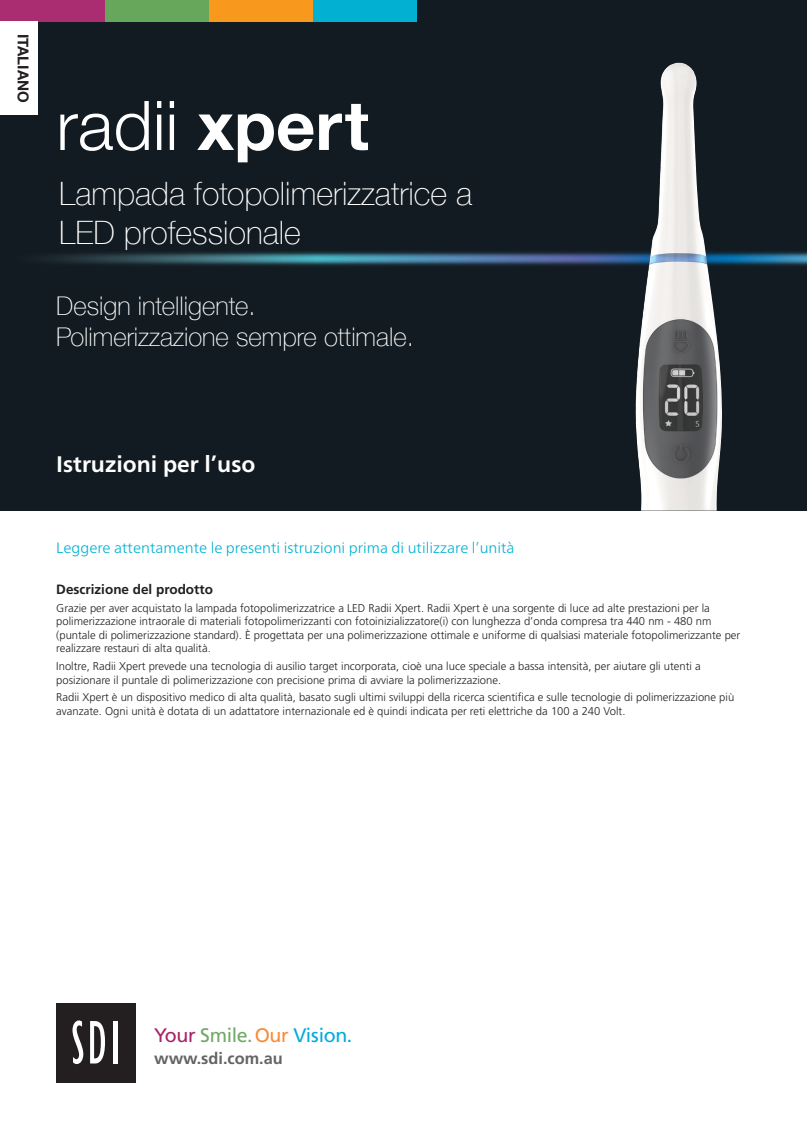
<style>
.page{position:relative;width:809px;height:1136px;background:#fff}
.page>*{position:absolute;margin:0;border:0;box-sizing:border-box;transform-origin:0 0}
.t1{font:300 68.55px "Helvetica Neue";color:#fff}
.t2{font:100 32.25px/38.7px "Helvetica Neue";color:#fff}
.t3{font:100 25.8px/30.9px "Helvetica Neue";color:#fff}
.t4{font:700 22.5px "Frutiger Neue LTW1 G";color:#fff}
.t5{font:19.5px "Frutiger";letter-spacing:-.02em;color:#00abdd}
.t6{font:700 16.35px "Frutiger";color:#636466}
.t7{font:300 15px "Frutiger Neue LTW1 G";color:#02b0d2}
.t8{font:700 15px "Helvetica Neue";color:#231f20}
.t9{font:700 13.5px "Frutiger";color:#231f20}
.t10{font:300 11.25px/13.5px "Frutiger";color:#231f20}
.s1{font-weight:700}
.s2{color:#a52365}
.s3{color:#70a965}
.s4{color:#f68c39}
</style>
<div class="page">
<div style="left:0;top:0;width:806px;height:511px;background:#121b21"></div>
<img style="left:43px;top:251px;width:763px;height:15px">
<div style="left:0;top:0;width:106px;height:22px;background:#ab2d71"></div>
<div style="left:106px;top:0;width:103px;height:22px;background:#66a75c"></div>
<div style="left:209px;top:0;width:103px;height:22px;background:#f8981d"></div>
<div style="left:312px;top:0;width:104px;height:22px;background:#02b0d2"></div>
<div style="left:56px;top:1003px;width:79px;height:79px;background:#231f20"></div>
<svg style="left:72px;top:1020px;width:11px;height:44px"></svg>
<svg style="left:90px;top:1021px;width:15px;height:42px"></svg>
<hr style="left:113px;top:1021px;width:4px;height:42px;background:#fff">
<img style="left:634px;top:63px;width:88px;height:448px">
<div style="left:0;top:22px;width:38px;height:93px;background:#fff"></div>
<p class="t8" style="left:35px;top:34px;width:70px;rotate:90deg">ITALIANO</p>
<p class="t1" style="left:56px;top:70px;width:314px">radii <span class="s1">xpert</span></p>
<p class="t2" style="left:59px;top:173px;width:414px">Lampada fotopolimerizzatrice a<br>LED professionale</p>
<p class="t3" style="left:56px;top:289px;width:359px">Design intelligente.<br>Polimerizzazione sempre ottimale.</p>
<p class="t4" style="left:56px;top:450px;width:200px">Istruzioni per l’uso</p>
<p class="t7" style="left:56px;top:538px;width:459px">Leggere attentamente le presenti istruzioni prima di utilizzare l’unità</p>
<p class="t9" style="left:56px;top:581px;width:158px">Descrizione del prodotto</p>
<p class="t10" style="left:56px;top:601px;width:685px">Grazie per aver acquistato la lampada fotopolimerizzatrice a LED Radii Xpert. Radii Xpert è una sorgente di luce ad alte prestazioni per la polimerizzazione intraorale di materiali fotopolimerizzanti con fotoinizializzatore(i) con lunghezza d’onda compresa tra 440 nm - 480 nm (puntale di polimerizzazione standard). È progettata per una polimerizzazione ottimale e uniforme di qualsiasi materiale fotopolimerizzante per realizzare restauri di alta qualità.</p>
<p class="t10" style="left:56px;top:659px;width:645px">Inoltre, Radii Xpert prevede una tecnologia di ausilio target incorporata, cioè una luce speciale a bassa intensità, per aiutare gli utenti a posizionare il puntale di polimerizzazione con precisione prima di avviare la polimerizzazione.</p>
<p class="t10" style="left:56px;top:691px;width:679px">Radii Xpert è un dispositivo medico di alta qualità, basato sugli ultimi sviluppi della ricerca scientifica e sulle tecnologie di polimerizzazione più avanzate. Ogni unità è dotata di un adattatore internazionale ed è quindi indicata per reti elettriche da 100 a 240 Volt.</p>
<p class="t5" style="left:154px;top:1024px;width:200px"><span class="s2">Your</span> <span class="s3">Smile.</span> <span class="s4">Our</span> Vision.</p>
<p class="t6" style="left:154px;top:1048px;width:130px">www.sdi.com.au</p>
</div>
